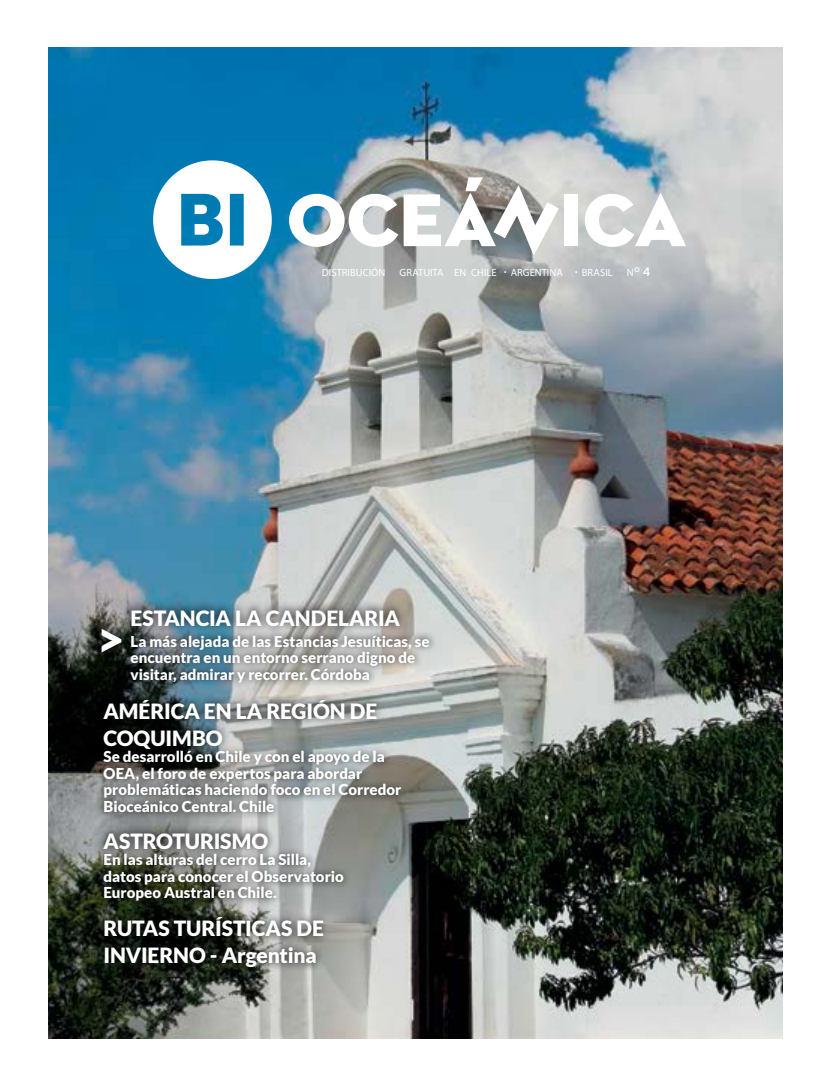
<style>
.page{position:relative;width:828px;height:1083px;background:#fff}
.page>*{position:absolute;margin:0;border:0;box-sizing:border-box;transform-origin:0 0}
.t1{font:900 48.6px "Lato";color:#fff}
.t2{font:900 21px/27px "Lato";letter-spacing:-.005em;color:#fff}
.t3{font:900 15px/16.5px "Lato";color:#fff}
.t4{font:700 10.5px "Lato";letter-spacing:.005em;color:#fff}
.s1{font-size:15px}
.s2{font-size:12px}
</style>
<div class="page">
<img style="left:48px;top:48px;width:735px;height:990px">
<svg style="left:96px;top:691px;width:313px;height:129px;background:#717675"></svg>
<svg style="left:96px;top:825px;width:256px;height:84px;background:#747772"></svg>
<svg style="left:97px;top:908px;width:234px;height:66px;background:#3d413b"></svg>
<svg style="left:123px;top:601px;width:315px;height:89px;background:#868f92"></svg>
<svg style="left:153px;top:160px;width:119px;height:119px"></svg>
<svg style="left:289px;top:194px;width:109px;height:53px"></svg>
<svg style="left:404px;top:177px;width:155px;height:78px"></svg>
<div style="left:564px;top:194px;width:14px;height:52px;background:#fff"></div>
<svg style="left:585px;top:193px;width:101px;height:54px"></svg>
<svg style="left:94px;top:621px;width:36px;height:39px"></svg>
<p class="t4" style="left:322px;top:266px;width:65px">DISTRIBUCIÓN</p>
<p class="t4" style="left:399px;top:266px;width:215px">GRATUITA EN CHILE <span class="s1">·</span> ARGENTINA <span class="s1">·</span> BRASIL</p>
<p class="t4" style="left:627px;top:266px;width:25px">N<span class="s1">º</span> <span class="s2">4</span></p>
<h1 class="t1" style="left:97px;top:611px;width:30px">&gt;</h1>
<h2 class="t2" style="left:131px;top:604px;width:271px">ESTANCIA LA CANDELARIA</h2>
<p class="t3" style="left:131px;top:633px;width:301px">La más alejada de las Estancias Jesuíticas, se encuentra en un entorno serrano digno de visitar, admirar y recorrer. Córdoba</p>
<h2 class="t2" style="left:104px;top:697px;width:275px">AMÉRICA EN LA REGIÓN DE<br>COQUIMBO</h2>
<p class="t3" style="left:104px;top:748px;width:299px">Se desarrolló en Chile y con el apoyo de la OEA, el foro de expertos para abordar problemáticas haciendo foco en el Corredor Bioceánico Central. Chile</p>
<h2 class="t2" style="left:104px;top:827px;width:166px">ASTROTURISMO</h2>
<p class="t3" style="left:104px;top:851px;width:242px">En las alturas del cerro La Silla, datos para conocer el Observatorio<br>Europeo Austral en Chile.</p>
<h2 class="t2" style="left:104px;top:914px;width:222px">RUTAS TURÍSTICAS DE<br>INVIERNO - Argentina</h2>
</div>
